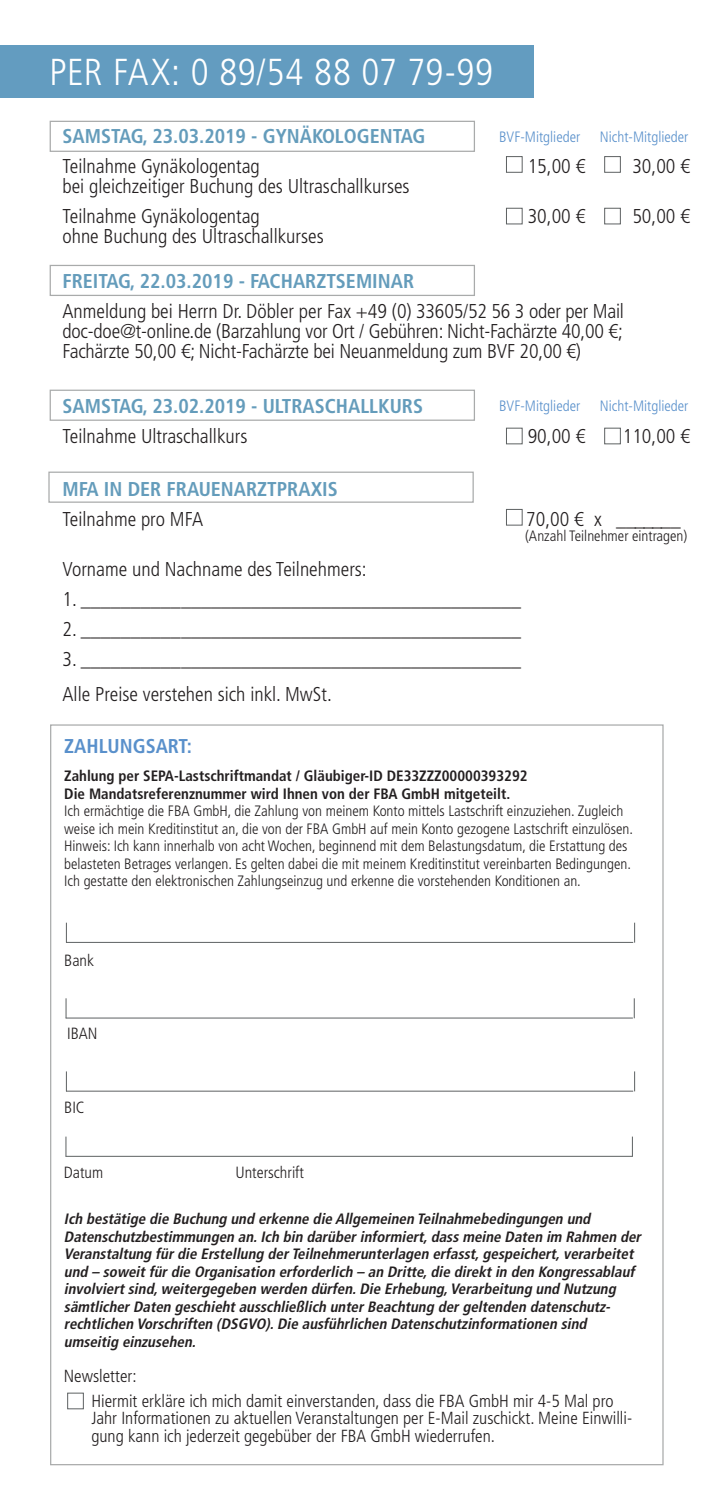
<style>
.page{position:relative;width:709px;height:1489px;background:#fff}
.page>*{position:absolute;margin:0;border:0;box-sizing:border-box;transform-origin:0 0}
.t1{font:300 condensed 37.5px "Frutiger LT Std";letter-spacing:.01em;color:#fff}
.t2{font:300 condensed 20px/20px "Frutiger LT Std";color:#231f20}
.t3{font:700 condensed 20px "Frutiger LT Std";color:#649cbb}
.t4{font:700 condensed 20px "Frutiger LT Std";color:#5990cb}
.t5{font:300 condensed 17.5px/25px "Frutiger LT Std";color:#231f20}
.t6{font:300 condensed 16.25px "Frutiger LT Std";color:#231f20}
.t7{font:italic 700 condensed 15px/17.5px "Frutiger LT Std";color:#231f20}
.t8{font:300 condensed 15px/17.5px "Frutiger LT Std";color:#231f20}
.t9{font:700 condensed 15px/17.5px "Frutiger LT Std";color:#231f20}
.t10{font:300 condensed 15px "Frutiger LT Std";color:#5990cb}
</style>
<div class="page">
<div style="left:0;top:45px;width:533px;height:53px;background:#639cc0"></div>
<hr style="left:66px;top:1155px;width:566px;height:1px;background:#5d6162">
<svg style="left:66px;top:1136px;width:1px;height:20px"></svg>
<svg style="left:632px;top:1136px;width:1px;height:20px"></svg>
<hr style="left:66px;top:941px;width:567px;height:1px;background:#5d6162">
<svg style="left:66px;top:922px;width:1px;height:20px"></svg>
<svg style="left:634px;top:922px;width:1px;height:20px"></svg>
<hr style="left:66px;top:1090px;width:567px;height:1px;background:#5d6162">
<svg style="left:66px;top:1071px;width:1px;height:19px"></svg>
<svg style="left:634px;top:1071px;width:1px;height:20px"></svg>
<hr style="left:66px;top:1017px;width:567px;height:1px;background:#5d6162">
<svg style="left:66px;top:998px;width:1px;height:20px"></svg>
<svg style="left:634px;top:998px;width:1px;height:20px"></svg>
<div style="left:50px;top:121px;width:425px;height:31px;border:1px solid #a9abab"></div>
<div style="left:604px;top:156px;width:16px;height:16px;border:1px solid #5d6162"></div>
<div style="left:604px;top:208px;width:16px;height:16px;border:1px solid #5d6162"></div>
<div style="left:506px;top:156px;width:16px;height:16px;border:1px solid #5d6162"></div>
<div style="left:506px;top:208px;width:16px;height:16px;border:1px solid #5d6162"></div>
<div style="left:50px;top:265px;width:425px;height:31px;border:1px solid #a9abab"></div>
<div style="left:50px;top:389px;width:425px;height:32px;border:1px solid #a9abab"></div>
<div style="left:604px;top:428px;width:16px;height:16px;border:1px solid #5d6162"></div>
<div style="left:506px;top:428px;width:16px;height:16px;border:1px solid #5d6162"></div>
<div style="left:48px;top:471px;width:426px;height:32px;border:1px solid #a9abab"></div>
<div style="left:506px;top:509px;width:16px;height:16px;border:1px solid #5d6162"></div>
<div style="left:67px;top:1392px;width:17px;height:16px;border:1px solid #5d6162"></div>
<h1 class="t1" style="left:49px;top:51px;width:445px">PER FAX: 0 89/54 88 07 79-99</h1>
<p class="t3" style="left:62px;top:124px;width:364px">SAMSTAG, 23.03.2019 - GYNÄKOLOGENTAG</p>
<p class="t2" style="left:62px;top:156px;width:199px">Teilnahme Gynäkologentag</p>
<p class="t2" style="left:527px;top:156px;width:59px">15,00 €</p>
<p class="t2" style="left:632px;top:156px;width:59px">30,00 €</p>
<p class="t2" style="left:62px;top:171px;width:349px;line-height:30px">bei gleichzeitiger Buchung des Ultraschallkurses<br>Teilnahme Gynäkologentag</p>
<p class="t10" style="left:499px;top:128px;width:83px">BVF-Mitglieder</p>
<p class="t10" style="left:600px;top:128px;width:90px">Nicht-Mitglieder</p>
<p class="t2" style="left:527px;top:206px;width:59px">30,00 €</p>
<p class="t2" style="left:632px;top:206px;width:59px">50,00 €</p>
<p class="t2" style="left:62px;top:226px;width:263px">ohne Buchung des Ultraschallkurses</p>
<p class="t3" style="left:62px;top:269px;width:353px">FREITAG, 22.03.2019 - FACHARZTSEMINAR</p>
<p class="t2" style="left:62px;top:301px;width:563px;text-align:justify">Anmeldung bei Herrn Dr. Döbler per Fax +49 (0) 33605/52 56 3 oder per Mail doc-doe@t-online.de (Barzahlung vor Ort / Gebühren: Nicht-Fachärzte 40,00 €; Fachärzte 50,00 €; Nicht-Fachärzte bei Neuanmeldung zum BVF 20,00 €)</p>
<p class="t3" style="left:62px;top:394px;width:362px">SAMSTAG, 23.02.2019 - ULTRASCHALLKURS</p>
<p class="t2" style="left:62px;top:426px;width:186px">Teilnahme Ultraschallkurs</p>
<p class="t2" style="left:527px;top:426px;width:59px">90,00 €</p>
<p class="t2" style="left:622px;top:426px;width:69px">110,00 €</p>
<p class="t3" style="left:62px;top:476px;width:277px">MFA IN DER FRAUENARZTPRAXIS</p>
<p class="t2" style="left:62px;top:509px;width:142px">Teilnahme pro MFA</p>
<p class="t2" style="left:526px;top:509px;width:156px">70,00 € x _______</p>
<p class="t8" style="left:525px;top:527px;width:164px">(Anzahl Teilnehmer eintragen)</p>
<p class="t2" style="left:62px;top:559px;width:306px">Vorname und Nachname des Teilnehmers:</p>
<p class="t2" style="left:62px;top:589px;width:460px">1. ____________________________________________</p>
<p class="t2" style="left:62px;top:619px;width:460px">2. ____________________________________________</p>
<p class="t2" style="left:62px;top:641px;width:460px;line-height:35px">3. ____________________________________________<br>Alle Preise verstehen sich inkl. MwSt.</p>
<p class="t10" style="left:499px;top:397px;width:83px">BVF-Mitglieder</p>
<p class="t10" style="left:600px;top:397px;width:90px">Nicht-Mitglieder</p>
<p class="t4" style="left:64px;top:734px;width:129px">ZAHLUNGSART:</p>
<p class="t9" style="left:64px;top:767px;width:465px">Zahlung per SEPA-Lastschriftmandat / Gläubiger-ID DE33ZZZ00000393292<br>Die Mandatsreferenznummer wird Ihnen von der FBA GmbH mitgeteilt.</p>
<p class="t8" style="left:64px;top:802px;width:570px">Ich ermächtige die FBA GmbH, die Zahlung von meinem Konto mittels Lastschrift einzuziehen. Zugleich weise ich mein Kreditinstitut an, die von der FBA GmbH auf mein Konto gezogene Lastschrift einzulösen.<br>Hinweis: Ich kann innerhalb von acht Wochen, beginnend mit dem Belastungsdatum, die Erstattung des belasteten Betrages verlangen. Es gelten dabei die mit meinem Kreditinstitut vereinbarten Bedingungen.<br>Ich gestatte den elektronischen Zahlungseinzug und erkenne die vorstehenden Konditionen an.</p>
<p class="t6" style="left:64px;top:951px;width:31px">Bank</p>
<p class="t6" style="left:67px;top:1024px;width:32px">IBAN</p>
<p class="t6" style="left:64px;top:1097px;width:22px">BIC</p>
<p class="t6" style="left:64px;top:1162px;width:41px">Datum</p>
<p class="t6" style="left:235px;top:1162px;width:70px">Unterschrift</p>
<p class="t7" style="left:64px;top:1209px;width:582px">Ich bestätige die Buchung und erkenne die Allgemeinen Teilnahmebedingungen und Datenschutzbestimmungen an.Ich bin darüberinformiert,dassmeine Daten im Rahmen der Veranstaltung fürdie Erstellung derTeilnehmerunterlagen erfasst,gespeichert,verarbeitet und – soweitfürdie Organisation erforderlich – an Dritte,die direktin den Kongressablauf involviertsind,weitergegeben werden dürfen.Die Erhebung,Verarbeitung und Nutzung sämtlicherDaten geschiehtausschließlich unterBeachtung dergeltenden datenschutz&shy;rechtlichen Vorschriften (DSGVO).Die ausführlichen Datenschutzinformationen sind umseitig einzusehen.</p>
<p class="t5" style="left:91px;top:1363px;width:524px;text-indent:-27px">Newsletter:<br>Hiermit erkläre ich mich damit einverstanden, dass die FBA GmbH mir 4-5 Mal pro</p>
<p class="t5" style="left:91px;top:1409px;width:542px;line-height:17.5px">Jahr Informationen zu aktuellen Veranstaltungen per E-Mail zuschickt. Meine Einwilli&shy;gung kann ich jederzeit gegebüber der FBA GmbH wiederrufen.</p>
</div>
